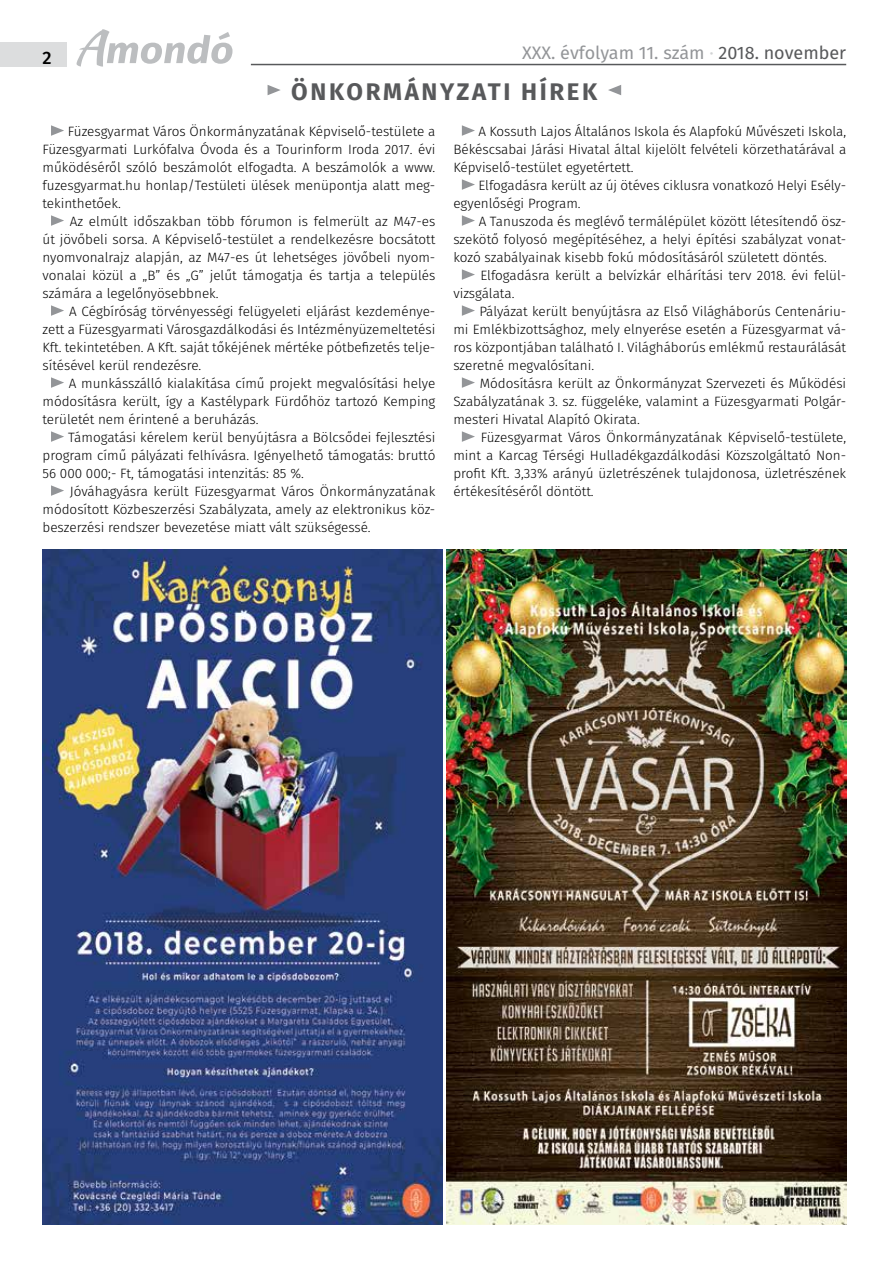
<style>
.page{position:relative;width:893px;height:1263px;background:#fff}
.page>*{position:absolute;margin:0;border:0;box-sizing:border-box;transform-origin:0 0}
.t1{font:700 24px "Fira Sans";letter-spacing:.11em;color:#58595b}
.t2{font:18px "Fira Sans";color:#939598}
.t3{font:500 18px "Fira Sans";color:#000}
.t4{font:300 13.5px/18px "Fira Sans";color:#000;text-align:justify}
.s1{color:#d1d3d4}
.s2{color:#58595b}
</style>
<div class="page">
<div style="left:0;top:43px;width:66px;height:24px;background:#dcddde"></div>
<svg style="left:77px;top:29px;width:156px;height:38px"></svg>
<hr style="left:251px;top:64px;width:595px;height:1px;background:#58595b">
<svg style="left:268px;top:85px;width:13px;height:10px"></svg>
<svg style="left:608px;top:85px;width:13px;height:10px"></svg>
<svg style="left:51px;top:125px;width:13px;height:11px"></svg>
<svg style="left:51px;top:215px;width:13px;height:11px"></svg>
<svg style="left:51px;top:305px;width:13px;height:11px"></svg>
<svg style="left:51px;top:377px;width:13px;height:11px"></svg>
<svg style="left:51px;top:431px;width:13px;height:11px"></svg>
<svg style="left:51px;top:485px;width:13px;height:11px"></svg>
<svg style="left:462px;top:125px;width:13px;height:11px"></svg>
<svg style="left:462px;top:179px;width:13px;height:11px"></svg>
<svg style="left:462px;top:215px;width:13px;height:11px"></svg>
<svg style="left:462px;top:269px;width:13px;height:11px"></svg>
<svg style="left:462px;top:305px;width:13px;height:11px"></svg>
<svg style="left:462px;top:377px;width:13px;height:11px"></svg>
<svg style="left:462px;top:431px;width:13px;height:11px"></svg>
<img style="left:43px;top:550px;width:399px;height:675px">
<img style="left:446px;top:550px;width:400px;height:675px">
<h2 class="t3" style="left:43px;top:43px;width:11px">2</h2>
<h2 class="t2" style="left:522px;top:39px;width:326px">XXX. évfolyam 11. szám <span class="s1">·</span> <span class="s2">2018. november</span></h2>
<h1 class="t1" style="left:291px;top:71px;width:308px">ÖNKORMÁNYZATI HÍREK</h1>
<p class="t4" style="left:43px;top:122px;width:394px;text-indent:25px">Füzesgyarmat Város Önkormányzatának Képviselő-testülete a Füzesgyarmati Lurkófalva Óvoda és a Tourinform Iroda 2017. évi működéséről szóló beszámolót elfogadta. A beszámolók a www. fuzesgyarmat.hu honlap/Testületi ülések menüpontja alatt meg&shy;tekinthetőek.</p>
<p class="t4" style="left:43px;top:212px;width:394px;text-indent:27px">Az elmúlt időszakban több fórumon is felmerült az M47-es út jövőbeli sorsa. A Képviselő-testület a rendelkezésre bocsátott nyomvonalrajz alapján, az M47-es út lehetséges jövőbeli nyom&shy;vonalai közül a „B” és „G” jelűt támogatja és tartja a település számára a legelőnyösebbnek.</p>
<p class="t4" style="left:43px;top:302px;width:394px;text-indent:27px">A Cégbíróság törvényességi felügyeleti eljárást kezdeménye&shy;zett a Füzesgyarmati Városgazdálkodási és Intézményüzemeltetési Kft. tekintetében. A Kft. saját tőkéjének mértéke pótbefizetés telje&shy;sítésével kerül rendezésre.</p>
<p class="t4" style="left:43px;top:374px;width:394px;text-indent:26px">A munkásszálló kialakítása című projekt megvalósítási helye módosításra került, így a Kastélypark Fürdőhöz tartozó Kemping területét nem érintené a beruházás.</p>
<p class="t4" style="left:43px;top:428px;width:394px;text-indent:26px">Támogatási kérelem kerül benyújtásra a Bölcsődei fejlesztési program című pályázati felhívásra. Igényelhető támogatás: bruttó 56 000 000;- Ft, támogatási intenzitás: 85 %.</p>
<p class="t4" style="left:43px;top:482px;width:394px;text-indent:27px">Jóváhagyásra került Füzesgyarmat Város Önkormányzatának módosított Közbeszerzési Szabályzata, amely az elektronikus köz&shy;beszerzési rendszer bevezetése miatt vált szükségessé.</p>
<p class="t4" style="left:453px;top:122px;width:394px;text-indent:25px">A Kossuth Lajos Általános Iskola és Alapfokú Művészeti Iskola, Békéscsabai Járási Hivatal által kijelölt felvételi körzethatárával a Képviselő-testület egyetértett.</p>
<p class="t4" style="left:453px;top:176px;width:394px;text-indent:25px">Elfogadásra került az új ötéves ciklusra vonatkozó Helyi Esély&shy;egyenlőségi Program.</p>
<p class="t4" style="left:453px;top:212px;width:394px;text-indent:25px">A Tanuszoda és meglévő termálépület között létesítendő ös - szekötő folyosó megépítéséhez, a helyi építési szabályzat vonat&shy;kozó szabályainak kisebb fokú módosításáról született döntés.</p>
<p class="t4" style="left:453px;top:266px;width:394px;text-indent:27px">Elfogadásra került a belvízkár elhárítási terv 2018. évi felül&shy;vizsgálata.</p>
<p class="t4" style="left:453px;top:302px;width:394px;text-indent:26px">Pályázat került benyújtásra az Első Világháborús Centenáriu&shy;mi Emlékbizottsághoz, mely elnyerése esetén a Füzesgyarmat vá&shy;ros központjában található I. Világháborús emlékmű restaurálását szeretné megvalósítani.</p>
<p class="t4" style="left:453px;top:374px;width:394px;text-indent:26px">Módosításra került az Önkormányzat Szervezeti és Működési Szabályzatának 3. sz. függeléke, valamint a Füzesgyarmati Polgár&shy;mesteri Hivatal Alapító Okirata.</p>
<p class="t4" style="left:453px;top:428px;width:394px;text-indent:27px">Füzesgyarmat Város Önkormányzatának Képviselő-testülete, mint a Karcag Térségi Hulladékgazdálkodási Közszolgáltató Non&shy;profit Kft. 3,33% arányú üzletrészének tulajdonosa, üzletrészének értékesítéséről döntött.</p>
</div>
